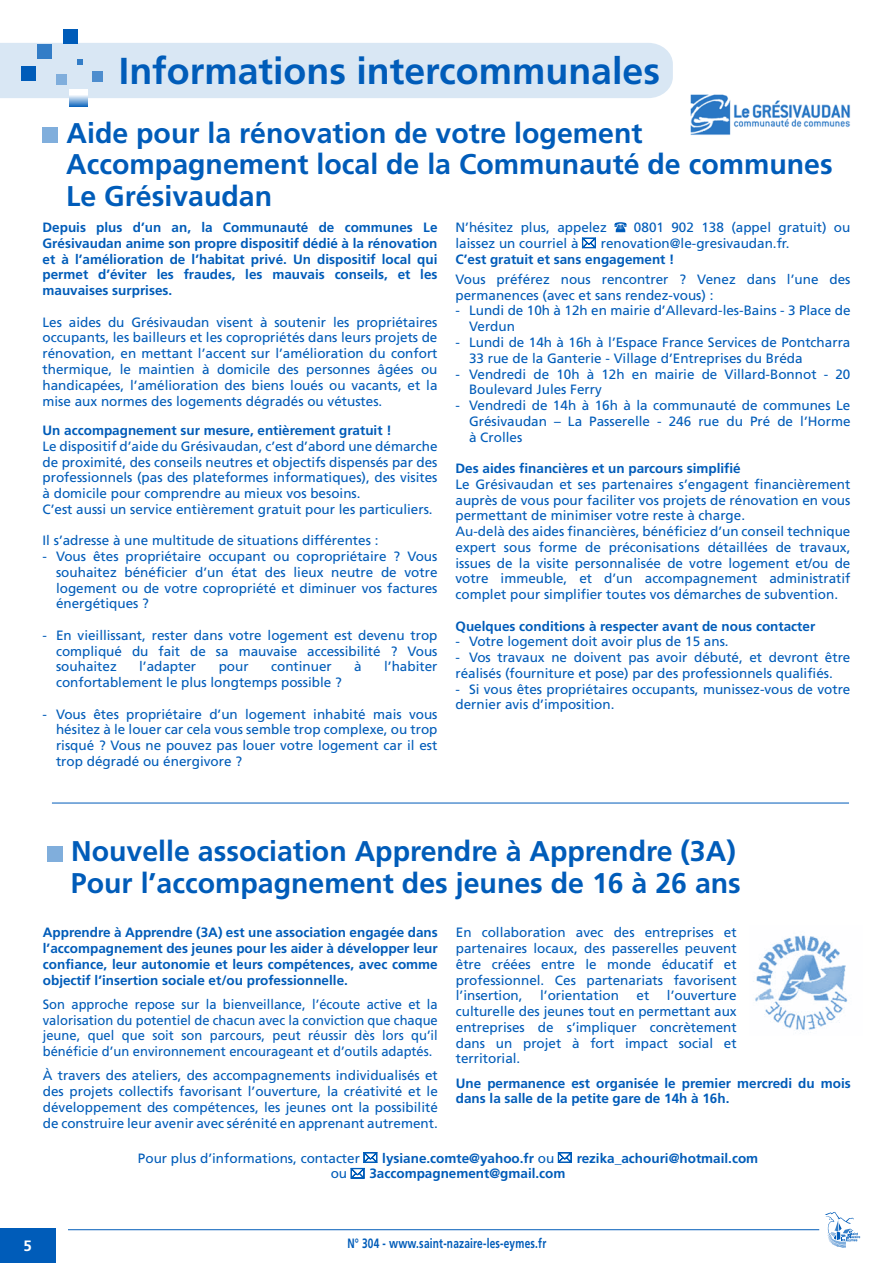
<style>
.page{position:relative;width:893px;height:1263px;background:#fff}
.page>*{position:absolute;margin:0;border:0;box-sizing:border-box;transform-origin:0 0}
.t1{font:700 37.5px "Frutiger";color:#005cb9}
.t2{font:700 28.5px/31.5px "Frutiger";color:#005cb9}
.t3{font:700 15px "Frutiger";color:#fff}
.t4{font:13.5px/15.8px "Frutiger";color:#005cb9;text-align:justify}
.t5{font:700 13.5px/15.8px "Frutiger";color:#005cb9;text-align:justify}
.t6{font:13.5px/15.8px "Frutiger";color:#005cb9;text-align:justify;scale:.96 1}
.t7{font:700 13.5px "Frutiger";letter-spacing:.02em;color:#005cb9;scale:.75 1}
.s1{font-weight:400}
</style>
<div class="page">
<div style="left:0;top:1229px;width:55px;height:34px;background:#005cb9"></div>
<svg style="left:825px;top:1212px;width:35px;height:35px"></svg>
<svg style="left:70px;top:98px;width:17px;height:9px"></svg>
<div style="left:64px;top:30px;width:14px;height:14px;background:#005cb9"></div>
<div style="left:0;top:43px;width:673px;height:55px;background:#d9e7f4"></div>
<div style="left:56px;top:75px;width:10px;height:10px;background:#80aedc"></div>
<div style="left:92px;top:71px;width:11px;height:10px;background:#4d8dce"></div>
<div style="left:43px;top:127px;width:15px;height:16px;background:#80aedc"></div>
<div style="left:47px;top:846px;width:15px;height:15px;background:#80aedc"></div>
<svg style="left:614px;top:222px;width:13px;height:10px"></svg>
<svg style="left:582px;top:238px;width:14px;height:10px"></svg>
<hr style="left:68px;top:1229px;width:751px;height:1px;background:#005cb9">
<img style="left:690px;top:94px;width:161px;height:41px">
<hr style="left:52px;top:803px;width:797px;height:1px;background:#005cb9">
<img style="left:753px;top:935px;width:95px;height:96px">
<svg style="left:558px;top:1152px;width:14px;height:11px"></svg>
<svg style="left:351px;top:1152px;width:26px;height:26px"></svg>
<h1 class="t1" style="left:119px;top:49px;width:543px">Informations intercommunales</h1>
<h2 class="t2" style="left:66px;top:117px;width:768px">Aide pour la rénovation de votre logement<br>Accompagnement local de la Communauté de communes<br>Le Grésivaudan</h2>
<p class="t5" style="left:43px;top:219px;width:396px">Depuis plus d’un an, la Communauté de communes Le Grésivaudan anime son propre dispositif dédié à la rénovation et à l’amélioration de l’habitat privé. Un dispositif local qui permet d’éviter les fraudes, les mauvais conseils, et les mauvaises surprises.</p>
<p class="t4" style="left:43px;top:314px;width:396px">Les aides du Grésivaudan visent à soutenir les propriétaires occupants, les bailleurs et les copropriétés dans leurs projets de rénovation, en mettant l’accent sur l’amélioration du confort thermique, le maintien à domicile des personnes âgées ou handicapées, l’amélioration des biens loués ou vacants, et la mise aux normes des logements dégradés ou vétustes.</p>
<p class="t5" style="left:43px;top:422px;width:351px">Un accompagnement sur mesure, entièrement gratuit !</p>
<p class="t4" style="left:43px;top:438px;width:396px;text-align:left">Le dispositif d’aide du Grésivaudan, c’est d’abord une démarche de proximité, des conseils neutres et objectifs dispensés par des professionnels (pas des plateformes informatiques), des visites à domicile pour comprendre au mieux vos besoins.<br>C’est aussi un service entièrement gratuit pour les particuliers.</p>
<p class="t4" style="left:43px;top:533px;width:337px">Il s’adresse à une multitude de situations différentes :</p>
<p class="t4" style="left:56px;top:548px;width:383px;text-indent:-14px">- Vous êtes propriétaire occupant ou copropriétaire ? Vous souhaitez bénéficier d’un état des lieux neutre de votre logement ou de votre copropriété et diminuer vos factures énergétiques ?</p>
<p class="t4" style="left:56px;top:627px;width:383px;text-indent:-14px">- En vieillissant, rester dans votre logement est devenu trop compliqué du fait de sa mauvaise accessibilité ? Vous souhaitez</p>
<p class="t4" style="left:139px;top:659px;width:59px">l’adapter</p>
<p class="t4" style="left:219px;top:659px;width:31px">pour</p>
<p class="t4" style="left:271px;top:659px;width:62px">continuer</p>
<p class="t4" style="left:354px;top:659px;width:9px">à</p>
<p class="t4" style="left:384px;top:659px;width:55px">l’habiter</p>
<p class="t4" style="left:56px;top:674px;width:287px">confortablement le plus longtemps possible ?</p>
<p class="t4" style="left:56px;top:706px;width:383px;text-indent:-14px">- Vous êtes propriétaire d’un logement inhabité mais vous hésitez à le louer car cela vous semble trop complexe, ou trop risqué ? Vous ne pouvez pas louer votre logement car il est trop dégradé ou énergivore ?</p>
<p class="t4" style="left:455px;top:220px;width:153px">N’hésitez plus, appelez</p>
<p class="t4" style="left:634px;top:219px;width:218px">0801 902 138 (appel gratuit) ou</p>
<p class="t4" style="left:455px;top:235px;width:125px">laissez un courriel à</p>
<p class="t4" style="left:601px;top:235px;width:190px">renovation@le-gresivaudan.fr.</p>
<p class="t5" style="left:455px;top:251px;width:221px">C’est gratuit et sans engagement !</p>
<p class="t4" style="left:455px;top:271px;width:396px">Vous préférez nous rencontrer ? Venez dans l’une des permanences (avec et sans rendez-vous) :</p>
<p class="t4" style="left:469px;top:303px;width:383px;text-indent:-14px">- Lundi de 10h à 12h en mairie d’Allevard-les-Bains - 3 Place de<br>Verdun</p>
<p class="t4" style="left:469px;top:334px;width:383px;text-indent:-14px">- Lundi de 14h à 16h à l’Espace France Services de Pontcharra<br>33 rue de la Ganterie - Village d’Entreprises du Bréda</p>
<p class="t4" style="left:469px;top:366px;width:383px;text-indent:-14px">- Vendredi de 10h à 12h en mairie de Villard-Bonnot - 20<br>Boulevard Jules Ferry</p>
<p class="t4" style="left:469px;top:397px;width:383px;text-indent:-14px">- Vendredi de 14h à 16h à la communauté de communes Le Grésivaudan – La Passerelle - 246 rue du Pré de l’Horme à Crolles</p>
<p class="t5" style="left:455px;top:460px;width:287px">Des aides financières et un parcours simplifié</p>
<p class="t4" style="left:455px;top:476px;width:396px;text-align:left">Le Grésivaudan et ses partenaires s’engagent financièrement auprès de vous pour faciliter vos projets de rénovation en vous permettant de minimiser votre reste à charge.<br>Au-delà des aides financières, bénéficiez d’un conseil technique expert sous forme de préconisations détaillées de travaux, issues de la visite personnalisée de votre logement et/ou de votre immeuble, et d’un accompagnement administratif complet pour simplifier toutes vos démarches de subvention.</p>
<p class="t5" style="left:455px;top:618px;width:361px">Quelques conditions à respecter avant de nous contacter</p>
<p class="t4" style="left:455px;top:634px;width:275px">- Votre logement doit avoir plus de 15 ans.</p>
<p class="t4" style="left:455px;top:649px;width:396px">- Vos travaux ne doivent pas avoir débuté, et devront être réalisés (fourniture et pose) par des professionnels qualifiés.</p>
<p class="t4" style="left:455px;top:681px;width:396px">- Si vous êtes propriétaires occupants, munissez-vous de votre dernier avis d’imposition.</p>
<h2 class="t2" style="left:71px;top:835px;width:671px">Nouvelle association Apprendre à Apprendre (3A)<br>Pour l’accompagnement des jeunes de 16 à 26 ans</h2>
<p class="t5" style="left:43px;top:925px;width:396px">Apprendre à Apprendre (3A) est une association engagée dans l’accompagnement des jeunes pour les aider à développer leur confiance, leur autonomie et leurs compétences, avec comme objectif l’insertion sociale et/ou professionnelle.</p>
<p class="t6" style="left:43px;top:996px;width:413px">Son approche repose sur la bienveillance, l’écoute active et la valorisation du potentiel de chacun avec la conviction que chaque jeune, quel que soit son parcours, peut réussir dès lors qu’il bénéficie d’un environnement encourageant et d’outils adaptés.</p>
<p class="t4" style="left:43px;top:1067px;width:396px">À travers des ateliers, des accompagnements individualisés et des projets collectifs favorisant l’ouverture, la créativité et le développement des compétences, les jeunes ont la possibilité de construire leur avenir avec sérénité en apprenant autrement.</p>
<p class="t4" style="left:456px;top:924px;width:282px">En collaboration avec des entreprises et partenaires locaux, des passerelles peuvent être créées entre le monde éducatif et professionnel. Ces partenariats favorisent l’insertion,</p>
<p class="t4" style="left:456px;top:987px;width:282px;text-indent:211px">l’ouverture culturelle des jeunes tout en permettant aux entreprises de s’impliquer concrètement dans un projet à fort impact social et territorial.</p>
<p class="t5" style="left:456px;top:1075px;width:396px">Une permanence est organisée le premier mercredi du mois dans la salle de la petite gare de 14h à 16h.</p>
<p class="t4" style="left:540px;top:987px;width:80px">l’orientation</p>
<p class="t4" style="left:637px;top:987px;width:14px">et</p>
<p class="t4" style="left:138px;top:1150px;width:224px">Pour plus d’informations, contacter</p>
<p class="t5" style="left:382px;top:1150px;width:174px">lysiane.comte@yahoo.fr <span class="s1">ou</span></p>
<p class="t5" style="left:577px;top:1150px;width:183px">rezika_achouri@hotmail.com</p>
<p class="t4" style="left:331px;top:1165px;width:18px">ou</p>
<p class="t5" style="left:369px;top:1165px;width:198px">3accompagnement@gmail.com</p>
<p class="t3" style="left:23px;top:1237px;width:10px">5</p>
<p class="t7" style="left:347px;top:1235px;width:267px">N° 304 - www.saint-nazaire-les-eymes.fr</p>
</div>
